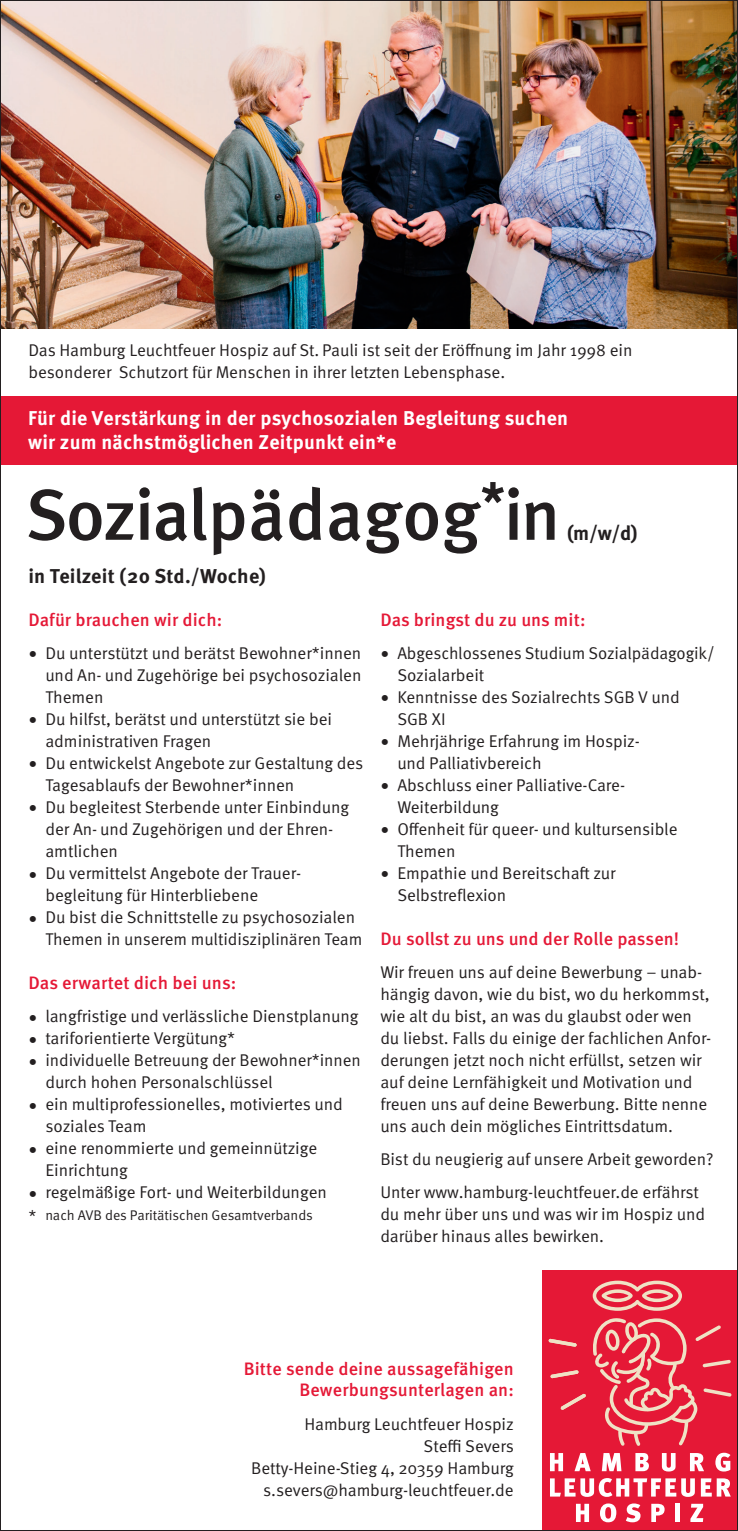
<style>
.page{position:relative;width:738px;height:1531px;background:#fff}
.page>*{position:absolute;margin:0;border:0;box-sizing:border-box;transform-origin:0 0}
.t1{font:500 72px "Meta Pro";letter-spacing:-.01em;color:#231f20}
.t2{font:700 20px/24px "Meta Pro";letter-spacing:.01em;color:#fff}
.t3{font:700 20px "Meta Pro";letter-spacing:.01em;color:#231f20}
.t4{font:500 18px/21.8px "Meta Pro";letter-spacing:.005em;color:#e51836;text-align:right}
.t5{font:17px/22px "Meta Pro Norm";letter-spacing:-.005em;color:#231f20}
.t6{font:14px "Meta Pro Norm";letter-spacing:-.005em;color:#231f20}
.s1{font-size:17px}
</style>
<div class="page">
<img style="left:2px;top:2px;width:733px;height:327px">
<div style="left:0;top:397px;width:737px;height:68px;background:#e51836"></div>
<div style="left:541px;top:1270px;width:196px;height:261px;background:#e51836"></div>
<svg style="left:592px;top:1280px;width:89px;height:31px"></svg>
<svg style="left:548px;top:1318px;width:183px;height:128px"></svg>
<svg style="left:550px;top:1478px;width:144px;height:19px"></svg>
<svg style="left:700px;top:1478px;width:30px;height:18px"></svg>
<svg style="left:550px;top:1453px;width:12px;height:18px"></svg>
<svg style="left:574px;top:1453px;width:16px;height:18px"></svg>
<svg style="left:601px;top:1453px;width:20px;height:18px"></svg>
<svg style="left:635px;top:1453px;width:13px;height:18px"></svg>
<svg style="left:661px;top:1453px;width:14px;height:18px"></svg>
<svg style="left:690px;top:1453px;width:13px;height:18px"></svg>
<svg style="left:715px;top:1452px;width:15px;height:19px"></svg>
<svg style="left:576px;top:1504px;width:12px;height:18px"></svg>
<svg style="left:600px;top:1503px;width:16px;height:19px"></svg>
<svg style="left:626px;top:1503px;width:14px;height:19px"></svg>
<svg style="left:651px;top:1504px;width:13px;height:18px"></svg>
<div style="left:674px;top:1504px;width:5px;height:18px;background:#fff"></div>
<svg style="left:690px;top:1504px;width:12px;height:18px"></svg>
<p class="t5" style="left:28px;top:338px;width:605px">Das Hamburg Leuchtfeuer Hospiz auf St. Pauli ist seit der Eröffnung im Jahr 1998 ein besonderer Schutzort für Menschen in ihrer letzten Lebensphase.</p>
<p class="t2" style="left:28px;top:405px;width:541px">Für die Verstärkung in der psychosozialen Begleitung suchen wir zum nächstmöglichen Zeitpunkt ein*e</p>
<h1 class="t1" style="left:25px;top:459px;width:537px">Sozialpädagog<sup>*</sup>in</h1>
<p class="t3" style="left:566px;top:517px;width:72px">(m/w/d)</p>
<p class="t3" style="left:28px;top:560px;width:239px">in Teilzeit (20 Std./Woche)</p>
<p class="t4" style="left:28px;top:608px;width:195px">Dafür brauchen wir dich:</p>
<p class="t5" style="left:45px;top:641px;width:317px;text-align:justify;text-indent:-17px">• Du unterstützt und berätst Bewohner*innen und An- und Zugehörige bei psychosozialen Themen</p>
<p class="t5" style="left:45px;top:707px;width:288px;text-indent:-17px">• Du hilfst, berätst und unterstützt sie bei administrativen Fragen</p>
<p class="t5" style="left:45px;top:751px;width:319px;text-indent:-17px">• Du entwickelst Angebote zur Gestaltung des<br>Tagesablaufs der Bewohner*innen</p>
<p class="t5" style="left:45px;top:795px;width:305px;text-indent:-17px">• Du begleitest Sterbende unter Einbindung der An- und Zugehörigen und der Ehren&shy;amtlichen</p>
<p class="t5" style="left:45px;top:861px;width:255px;text-indent:-17px">• Du vermittelst Angebote der Trauer&shy;begleitung für Hinterbliebene</p>
<p class="t5" style="left:45px;top:905px;width:318px;text-indent:-17px">• Du bist die Schnittstelle zu psychosozialen<br>Themen in unserem multidisziplinären Team</p>
<p class="t4" style="left:28px;top:971px;width:209px">Das erwartet dich bei uns:</p>
<p class="t5" style="left:28px;top:1004px;width:331px">• langfristige und verlässliche Dienstplanung</p>
<p class="t5" style="left:28px;top:1026px;width:208px">• tariforientierte Vergütung*</p>
<p class="t5" style="left:45px;top:1048px;width:316px;text-indent:-17px">• individuelle Betreuung der Bewohner*innen durch hohen Personalschlüssel</p>
<p class="t5" style="left:45px;top:1092px;width:299px;text-indent:-17px">• ein multiprofessionelles, motiviertes und soziales Team</p>
<p class="t5" style="left:45px;top:1136px;width:273px;text-indent:-17px">• eine renommierte und gemeinnützige<br>Einrichtung</p>
<p class="t5" style="left:28px;top:1180px;width:300px">• regelmäßige Fort- und Weiterbildungen</p>
<p class="t6" style="left:28px;top:1204px;width:286px"><span class="s1">*</span> nach AVB des Paritätischen Gesamtverbands</p>
<p class="t4" style="left:380px;top:608px;width:206px">Das bringst du zu uns mit:</p>
<p class="t5" style="left:397px;top:641px;width:318px;text-indent:-17px">• Abgeschlossenes Studium Sozialpädagogik/<br>Sozialarbeit</p>
<p class="t5" style="left:397px;top:685px;width:284px;text-indent:-17px">• Kenntnisse des Sozialrechts SGB V und<br>SGB XI</p>
<p class="t5" style="left:397px;top:729px;width:244px;text-indent:-17px">• Mehrjährige Erfahrung im Hospiz&shy;und Palliativbereich</p>
<p class="t5" style="left:397px;top:773px;width:229px;text-indent:-17px">• Abschluss einer Palliative-Care-<br>Weiterbildung</p>
<p class="t5" style="left:397px;top:817px;width:281px;text-indent:-17px">• Offenheit für queer- und kultursensible<br>Themen</p>
<p class="t5" style="left:397px;top:861px;width:220px;text-indent:-17px">• Empathie und Bereitschaft zur<br>Selbstreflexion</p>
<p class="t4" style="left:380px;top:927px;width:300px">Du sollst zu uns und der Rolle passen!</p>
<p class="t5" style="left:380px;top:960px;width:332px">Wir freuen uns auf deine Bewerbung – unab&shy;hängig davon, wie du bist, wo du herkommst, wie alt du bist, an was du glaubst oder wen du liebst. Falls du einige der fachlichen Anfor&shy;derungen jetzt noch nicht erfüllst, setzen wir auf deine Lernfähigkeit und Motivation und freuen uns auf deine Bewerbung. Bitte nenne uns auch dein mögliches Eintrittsdatum.</p>
<p class="t5" style="left:380px;top:1141px;width:334px;line-height:33px">Bist du neugierig auf unsere Arbeit geworden?<br>Unter www.hamburg-leuchtfeuer.de erfährst</p>
<p class="t5" style="left:380px;top:1202px;width:326px">du mehr über uns und was wir im Hospiz und darüber hinaus alles bewirken.</p>
<p class="t4" style="left:243px;top:1356px;width:271px">Bitte sende deine aussagefähigen<br>Bewerbungsunterlagen an:</p>
<p class="t5" style="left:251px;top:1412px;width:264px;text-align:right">Hamburg Leuchtfeuer Hospiz<br>Steffi Severs<br>Betty-Heine-Stieg 4, 20359 Hamburg s.severs@hamburg-leuchtfeuer.de</p>
</div>
